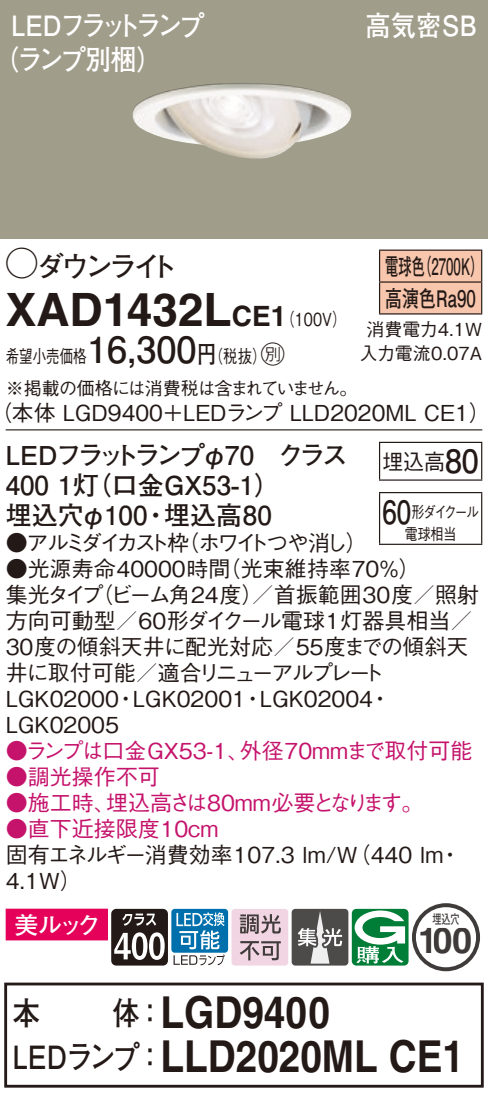
<style>
.page{position:relative;width:488px;height:1099px;background:#fff}
.page>*{position:absolute;margin:0;border:0;box-sizing:border-box;transform-origin:0 0}
.t1{font:700 46px "Helvetica LT Std";color:#231916}
.t2{font:700 44px/44px "Helvetica LT Std";color:#231916;scale:.88 1}
.t3{font:700 36px "Helvetica LT Std";color:#3e3a39}
.t4{font:700 32px "Futo Go B101 Pro";color:#231916;scale:.85 1}
.t5{font:700 28px/34px "Futo Go B101 Pro";letter-spacing:-.12em;color:#fff;scale:.9 1}
.t6{font:700 28px "Futo Go B101 Pro";letter-spacing:-.15em;color:#231916}
.t7{font:700 28px "Futo Go B101 Pro";letter-spacing:-.06em;color:#fff;scale:.9 1}
.t8{font:700 26px/30px "Futo Go B101 Pro";color:#231916}
.t9{font:24px "Futo Go B101 Pro Bold 90 pv RKSJ H";color:#fff}
.t10{font:700 22.8px/32px "Futo Go B101 Pro";color:#231916;scale:.58 1}
.t11{font:500 22px/26px "Gothic BBB Pro";color:#231916}
.t12{font:500 22px "Gothic BBB Pro";color:#c5126b}
.t13{font:500 22px "Gothic BBB Pro";letter-spacing:-.165em;color:#231916}
.t14{font:500 22px "Gothic BBB Pro";color:#231916;scale:.95 1}
.t15{font:500 18px/31.6px "Gothic BBB Pro";letter-spacing:-.035em;color:#231916;scale:.75 1}
.t16{font:500 18px/24px "Gothic BBB Pro";color:#231916;text-align:center}
.t17{font:500 16px/22px "Gothic BBB Pro";letter-spacing:-.11em;color:#231916;text-align:center;scale:.81 1}
.t18{font:13.2px "Futo Go B101 Pro Bold 90 pv RKSJ H";color:#3f3b3a;scale:.7 1}
.s1{font-family:"Ford Classification 1";font-weight:400;font-size:32px}
.s2{font-size:28px}
.s3{font-family:"Gothic BBB Pro";font-weight:500;font-size:18px}
.s4{font-family:"Futo Go B101 Pro";font-weight:700;font-size:36px}
.s5{font-family:"Futo Go B101 Pro";font-weight:700;font-size:24px}
.s6{font-family:"Ford Classification 1";font-weight:400;font-size:24px}
.s7{font-family:"Futo Go B101 Pro";font-weight:700;font-size:32px}
.s8{color:#251b18}
.s9{font-family:"Futo Go B101 Pro";font-size:32px}
</style>
<div class="page">
<div style="left:0;top:0;width:488px;height:238px;background:#a19d8b"></div>
<img style="left:132px;top:83px;width:220px;height:76px">
<div style="left:380px;top:251px;width:101px;height:62px;background:#f8c6ad"></div>
<hr style="left:379px;top:249px;width:103px;height:2px;background:#231916">
<hr style="left:379px;top:251px;width:1px;height:30px;background:#231916">
<hr style="left:481px;top:251px;width:1px;height:30px;background:#231916">
<hr style="left:379px;top:281px;width:103px;height:2px;background:#231916">
<hr style="left:379px;top:283px;width:1px;height:30px;background:#231916">
<hr style="left:481px;top:283px;width:1px;height:30px;background:#231916">
<hr style="left:379px;top:313px;width:103px;height:1px;background:#231916">
<hr style="left:6px;top:429px;width:476px;height:1px;background:#231916">
<hr style="left:379px;top:443px;width:1px;height:36px;background:#231916">
<hr style="left:379px;top:442px;width:103px;height:1px;background:#231916">
<hr style="left:481px;top:443px;width:1px;height:36px;background:#231916">
<hr style="left:379px;top:479px;width:103px;height:2px;background:#231916">
<hr style="left:379px;top:493px;width:1px;height:50px;background:#231916">
<hr style="left:379px;top:492px;width:103px;height:1px;background:#231916">
<hr style="left:481px;top:493px;width:1px;height:50px;background:#231916">
<hr style="left:379px;top:543px;width:103px;height:2px;background:#231916">
<div style="left:171px;top:908px;width:57px;height:44px;background:#0070ac;border-radius:3px"></div>
<svg style="left:6px;top:908px;width:218px;height:57px"></svg>
<svg style="left:231px;top:903px;width:249px;height:68px"></svg>
<div style="left:4px;top:982px;width:479px;height:105px;border:3px solid #231916"></div>
<p class="t5" style="left:-7px;top:5px;width:236px;text-indent:18px">LEDフラットランプ（ランプ別梱）</p>
<p class="t7" style="left:365px;top:3px;width:125px">高気密SB</p>
<p class="t6" style="left:6px;top:244px;width:174px"><span class="s1">A</span>ダウンライト</p>
<h1 class="t1" style="left:6px;top:281px;width:342px">XAD1432L<span class="s2">CE1</span><span class="s3">（100V）</span></h1>
<p class="t15" style="left:6px;top:338px;width:470px">希望小売価格<span class="s4">16,300</span><span class="s5">円</span>（税抜）<span class="s6">C<br></span>※掲載の価格には消費税は含まれていません。</p>
<p class="t11" style="left:-10px;top:397px;width:502px">（本体 LGD9400＋LEDランプ LLD2020ML CE1）</p>
<p class="t10" style="left:385px;top:247px;width:171px">電球色（2700K）高演色Ra90</p>
<p class="t16" style="left:359px;top:315px;width:124px">消費電力4.1W入力電流0.07A</p>
<p class="t8" style="left:6px;top:436px;width:343px">LEDフラットランプφ70　クラス<br>400 1灯（口金GX53-1）<br>埋込穴φ100・埋込高80</p>
<p class="t13" style="left:6px;top:525px;width:363px">●アルミダイカスト枠（ホワイトつや消し）</p>
<p class="t11" style="left:6px;top:553px;width:475px">●光源寿命40000時間（光束維持率70％）<br>集光タイプ（ビーム角24度）／首振範囲30度／照射方向可動型／60形ダイクール電球1灯器具相当／<br>30度の傾斜天井に配光対応／55度までの傾斜天井に取付可能／適合リニューアルプレート<br>LGK02000・LGK02001・LGK02004・<br>LGK02005</p>
<p class="t12" style="left:6px;top:733px;width:468px">●ランプは口金GX53-1、外径70mmまで取付可能</p>
<p class="t12" style="left:6px;top:759px;width:156px">●調光操作不可</p>
<p class="t12" style="left:6px;top:785px;width:419px">●施工時、埋込高さは80mm必要となります。</p>
<p class="t12" style="left:6px;top:811px;width:214px">●直下近接限度10cm</p>
<p class="t11" style="left:6px;top:839px;width:457px">固有エネルギー消費効率107.3 lm/W（440 lm・<br>4.1W）</p>
<p class="t14" style="left:382px;top:443px;width:103px">埋込高<span class="s7">80</span></p>
<p class="t17" style="left:382px;top:498px;width:121px"><span class="s7">60</span>形ダイクール電球相当</p>
<p class="t9" style="left:14px;top:905px;width:88px">美ルック</p>
<p class="t18" style="left:432px;top:908px;width:41px">埋込穴</p>
<h3 class="t3" style="left:417px;top:918px;width:56px"><span class="s8">1</span>00</h3>
<h2 class="t2" style="left:13px;top:989px;width:514px;text-indent:100px"><span class="s9">体：</span>LGD9400<br><span class="s9">LEDランプ：</span>LLD2020ML CE1</h2>
<h3 class="t4" style="left:13px;top:987px;width:34px">本</h3>
</div>
